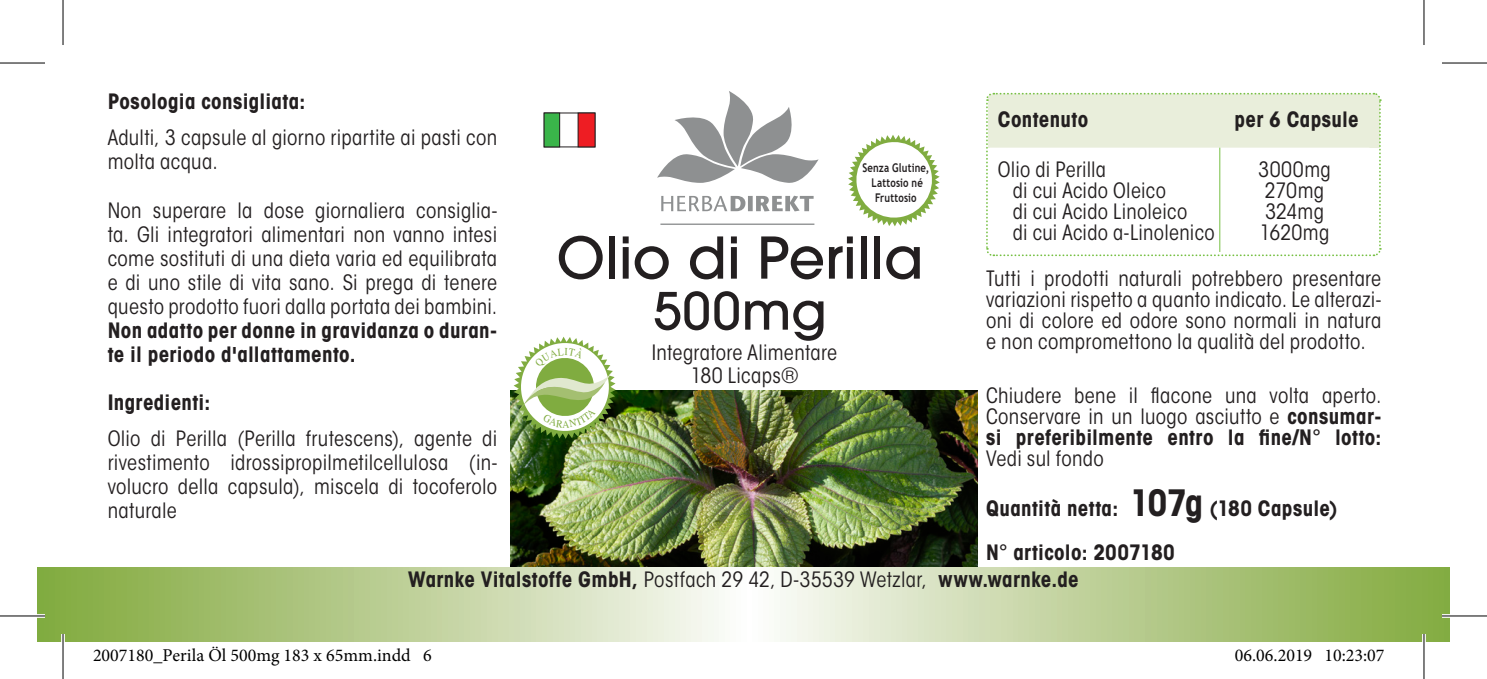
<style>
.page{position:relative;width:1487px;height:679px;background:#fff}
.page>*{position:absolute;margin:0;border:0;box-sizing:border-box;transform-origin:0 0}
.t1{font:500 57px "ITC Avant Garde Got";color:#231f20}
.t2{font:500 51px "ITC Avant Garde Got";letter-spacing:.02em;color:#231f20}
.t3{font:21px/21px "ITC Avant Garde Got Cd Boo";letter-spacing:.015em;color:#231f20}
.t4{font:700 21px/24px "ITC Avant Garde Got Cd";letter-spacing:.015em;color:#231f20}
.t5{font:18px "Minion Pro";color:#000}
.t6{font:700 12px/15px "Trebuchet MS";letter-spacing:.015em;color:#231f20;text-align:center;scale:.8 1}
.s1{font-family:"Helvetica Neue LT Std";font-stretch:condensed}
.s2{font-family:"ITC Avant Garde Got Cd";font-weight:700}
.s3{font-size:36px}
.s4{font-family:"ITC Avant Garde Got Cd Boo";font-weight:400}
</style>
<div class="page">
<img style="left:510px;top:390px;width:468px;height:176px">
<svg style="left:37px;top:567px;width:1412px;height:74px;background:#bdd098"></svg>
<svg style="left:657px;top:91px;width:161px;height:92px"></svg>
<svg style="left:661px;top:196px;width:152px;height:15px"></svg>
<hr style="left:660px;top:223px;width:154px;height:2px;background:#8e9091">
<div style="left:544px;top:113px;width:16px;height:34px;background:#3ab54a"></div>
<div style="left:544px;top:113px;width:16px;height:34px;border:1px solid #231f20"></div>
<div style="left:578px;top:113px;width:17px;height:34px;background:#ee1d23"></div>
<svg style="left:848px;top:135px;width:91px;height:91px"></svg>
<svg style="left:986px;top:92px;width:395px;height:165px"></svg>
<hr style="left:1219px;top:148px;width:1px;height:104px;background:#76c043">
<svg style="left:0;top:614px;width:45px;height:4px"></svg>
<svg style="left:1442px;top:614px;width:45px;height:4px"></svg>
<svg style="left:61px;top:634px;width:4px;height:8px"></svg>
<svg style="left:1424px;top:0;width:1px;height:45px"></svg>
<svg style="left:1422px;top:634px;width:4px;height:45px"></svg>
<hr style="left:0;top:62px;width:45px;height:2px;background:#000">
<hr style="left:1442px;top:62px;width:45px;height:2px;background:#000">
<hr style="left:0;top:615px;width:45px;height:1px;background:#000">
<hr style="left:1442px;top:615px;width:45px;height:1px;background:#000">
<hr style="left:62px;top:0;width:2px;height:45px;background:#000">
<hr style="left:62px;top:634px;width:2px;height:45px;background:#000">
<hr style="left:1423px;top:0;width:1px;height:45px;background:#000">
<hr style="left:1423px;top:634px;width:1px;height:45px;background:#000">
<div style="left:102px;top:649px;width:8px;height:13px;border:1px solid #fff;border-radius:50%"></div>
<div style="left:103px;top:649px;width:6px;height:12px;border:1px solid #fff;border-radius:50%"></div>
<div style="left:110px;top:649px;width:9px;height:13px;border:1px solid #fff;border-radius:50%"></div>
<div style="left:112px;top:649px;width:5px;height:12px;border:1px solid #fff;border-radius:50%"></div>
<div style="left:145px;top:649px;width:8px;height:13px;border:1px solid #fff;border-radius:50%"></div>
<div style="left:146px;top:649px;width:6px;height:12px;border:1px solid #fff;border-radius:50%"></div>
<div style="left:239px;top:649px;width:9px;height:13px;border:1px solid #fff;border-radius:50%"></div>
<div style="left:241px;top:649px;width:5px;height:12px;border:1px solid #fff;border-radius:50%"></div>
<div style="left:248px;top:649px;width:8px;height:13px;border:1px solid #fff;border-radius:50%"></div>
<div style="left:249px;top:649px;width:6px;height:12px;border:1px solid #fff;border-radius:50%"></div>
<div style="left:1235px;top:649px;width:8px;height:13px;border:1px solid #fff;border-radius:50%"></div>
<div style="left:1236px;top:649px;width:6px;height:12px;border:1px solid #fff;border-radius:50%"></div>
<div style="left:1256px;top:649px;width:9px;height:13px;border:1px solid #fff;border-radius:50%"></div>
<div style="left:1258px;top:649px;width:5px;height:12px;border:1px solid #fff;border-radius:50%"></div>
<div style="left:1286px;top:649px;width:9px;height:13px;border:1px solid #fff;border-radius:50%"></div>
<div style="left:1288px;top:649px;width:5px;height:12px;border:1px solid #fff;border-radius:50%"></div>
<div style="left:1333px;top:649px;width:8px;height:13px;border:1px solid #fff;border-radius:50%"></div>
<div style="left:1334px;top:649px;width:6px;height:12px;border:1px solid #fff;border-radius:50%"></div>
<div style="left:1367px;top:649px;width:9px;height:13px;border:1px solid #fff;border-radius:50%"></div>
<div style="left:1369px;top:649px;width:5px;height:12px;border:1px solid #fff;border-radius:50%"></div>
<svg style="left:513px;top:337px;width:103px;height:102px"></svg>
<p class="t4" style="left:108px;top:90px;width:199px">Posologia consigliata:</p>
<p class="t3" style="left:108px;top:126px;width:391px;line-height:24px">Adulti, 3 capsule al giorno ripartite ai pasti con molta acqua.</p>
<p class="t3" style="left:108px;top:198px;width:391px;line-height:24px;text-align:justify">Non superare la dose giornaliera consiglia&shy;ta. Gli integratori alimentari non vanno intesi come sostituti di una dieta varia ed equilibrata e di uno stile di vita sano. Si prega di tenere questo prodotto fuori dalla portata dei bambini.</p>
<p class="t4" style="left:108px;top:318px;width:391px">Non adatto per donne in gravidanza o duran&shy;te il periodo d<span class="s1">'</span>allattamento.</p>
<p class="t4" style="left:108px;top:390px;width:104px">Ingredienti:</p>
<p class="t3" style="left:108px;top:426px;width:391px;line-height:24px;text-align:justify">Olio di Perilla (Perilla frutescens), agente di rivestimento idrossipropilmetilcellulosa (in&shy;volucro della capsula), miscela di tocoferolo naturale</p>
<p class="t6" style="left:862px;top:160px;width:85px">Senza Glutine,<br>Lattosio né<br>Fruttosio</p>
<h1 class="t1" style="left:556px;top:222px;width:368px">Olio di Perilla</h1>
<h2 class="t2" style="left:653px;top:279px;width:175px">500mg</h2>
<p class="t3" style="left:652px;top:341px;width:187px;line-height:23.1px;text-align:center">Integratore Alimentare<br>180 Licaps®</p>
<p class="t4" style="left:998px;top:107px;width:92px">Contenuto</p>
<p class="t4" style="left:1234px;top:107px;width:126px">per 6 Capsule</p>
<p class="t3" style="left:1013px;top:159px;width:203px;text-indent:-15px">Olio di Perilla<br>di cui Acido Oleico<br>di cui Acido Linoleico<br>di cui Acido α-Linolenico</p>
<p class="t3" style="left:1258px;top:159px;width:74px">3000mg<br>270mg<br>324mg<br>1620mg</p>
<p class="t3" style="left:986px;top:268px;width:397px;text-align:justify">Tutti i prodotti naturali potrebbero presentare variazioni rispetto a quanto indicato. Le alterazi&shy;oni di colore ed odore sono normali in natura e non compromettono la qualità del prodotto.</p>
<p class="t3" style="left:986px;top:385px;width:397px">Chiudere bene il flacone una volta aperto.<br>Conservare in un luogo asciutto e <span class="s2">consumar-</span></p>
<p class="t4" style="left:986px;top:425px;width:397px">si preferibilmente entro la fine/N° lotto:</p>
<p class="t3" style="left:986px;top:448px;width:119px">Vedi sul fondo</p>
<p class="t4" style="left:986px;top:496px;width:353px">Quantità netta: <span class="s3">107g</span> (180 Capsule)</p>
<p class="t4" style="left:986px;top:540px;width:190px">N° articolo: 2007180</p>
<p class="t4" style="left:408px;top:567px;width:672px">Warnke Vitalstoffe GmbH, <span class="s4">Postfach 29 42, D-35539 Wetzlar,</span> www.warnke.de</p>
<p class="t5" style="left:93px;top:643px;width:340px">2007180_Perila Öl 500mg 183 x 65mm.indd 6</p>
<p class="t5" style="left:1235px;top:643px;width:151px">06.06.2019 10:23:07</p>
</div>
